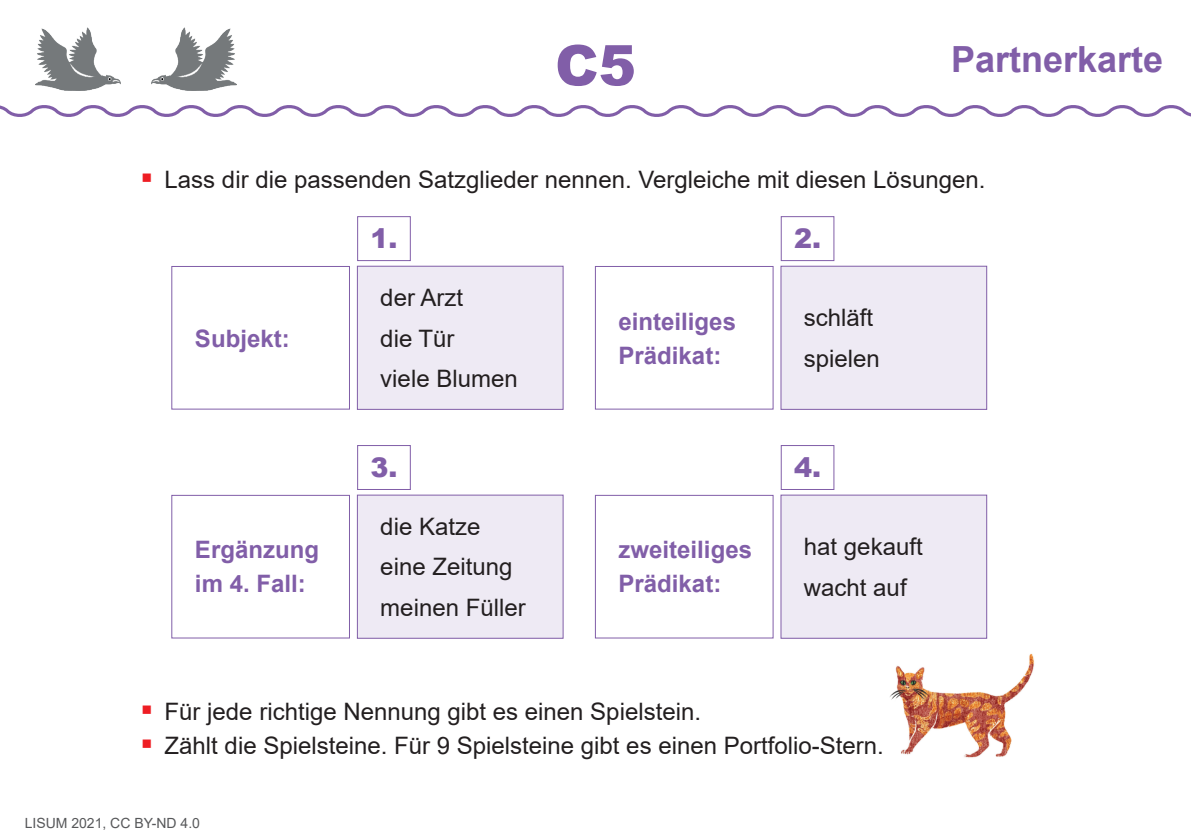
<style>
.page{position:relative;width:1191px;height:840px;background:#fff}
.page>*{position:absolute;margin:0;border:0;box-sizing:border-box;transform-origin:0 0}
.t1{font:900 56px "Arial";color:#815ea8}
.t2{font:700 36px "Arial";color:#815ea8}
.t3{font:900 27px "Arial";color:#815ea8}
.t4{font:24px/40.2px "Arial";color:#231f20}
.t5{font:700 24px/34px "Arial";color:#815ea8}
.t6{font:14px "Arial";color:#57585a}
</style>
<div class="page">
<svg style="left:0;top:105px;width:1191px;height:12px"></svg>
<img style="left:35px;top:28px;width:86px;height:62px">
<img style="left:152px;top:28px;width:85px;height:62px">
<div style="left:357px;top:495px;width:206px;height:143px;background:#eeeaf4"></div>
<div style="left:357px;top:494px;width:206px;height:144px;border:1px solid #815ea8"></div>
<div style="left:171px;top:494px;width:179px;height:144px;border:1px solid #815ea8"></div>
<div style="left:357px;top:445px;width:54px;height:44px;border:1px solid #815ea8"></div>
<div style="left:357px;top:266px;width:206px;height:143px;background:#eeeaf4"></div>
<div style="left:357px;top:266px;width:206px;height:143px;border:1px solid #815ea8"></div>
<div style="left:171px;top:266px;width:179px;height:143px;border:1px solid #815ea8"></div>
<div style="left:357px;top:216px;width:54px;height:45px;border:1px solid #815ea8"></div>
<div style="left:781px;top:495px;width:205px;height:143px;background:#eeeaf4"></div>
<div style="left:780px;top:494px;width:207px;height:144px;border:1px solid #815ea8"></div>
<div style="left:595px;top:494px;width:178px;height:144px;border:1px solid #815ea8"></div>
<div style="left:780px;top:445px;width:54px;height:44px;border:1px solid #815ea8"></div>
<div style="left:781px;top:266px;width:205px;height:143px;background:#eeeaf4"></div>
<div style="left:780px;top:266px;width:207px;height:143px;border:1px solid #815ea8"></div>
<div style="left:595px;top:266px;width:178px;height:143px;border:1px solid #815ea8"></div>
<div style="left:780px;top:216px;width:54px;height:45px;border:1px solid #815ea8"></div>
<img style="left:890px;top:653px;width:145px;height:105px">
<h1 class="t1" style="left:555px;top:25px;width:82px">C5</h1>
<h2 class="t2" style="left:951px;top:34px;width:214px">Partnerkarte</h2>
<p class="t4" style="left:165px;top:159px;width:822px">Lass dir die passenden Satzglieder nennen. Vergleiche mit diesen Lösungen.</p>
<p class="t5" style="left:195px;top:321px;width:96px">Subjekt:</p>
<p class="t5" style="left:195px;top:533px;width:126px">Ergänzung im 4. Fall:</p>
<p class="t3" style="left:370px;top:219px;width:28px">1.</p>
<p class="t4" style="left:380px;top:277px;width:139px">der Arzt<br>die Tür<br>viele Blumen</p>
<p class="t3" style="left:370px;top:447px;width:28px">3.</p>
<p class="t4" style="left:380px;top:506px;width:147px">die Katze eine Zeitung meinen Füller</p>
<p class="t5" style="left:618px;top:304px;width:119px">einteiliges<br>Prädikat:</p>
<p class="t5" style="left:618px;top:533px;width:135px">zweiteiliges<br>Prädikat:</p>
<p class="t3" style="left:794px;top:219px;width:28px">2.</p>
<p class="t4" style="left:804px;top:297px;width:78px">schläft spielen</p>
<p class="t3" style="left:794px;top:447px;width:28px">4.</p>
<p class="t4" style="left:804px;top:526px;width:120px">hat gekauft wacht auf</p>
<p class="t4" style="left:165px;top:693px;width:720px;line-height:34.4px">Für jede richtige Nennung gibt es einen Spielstein.<br>Zählt die Spielsteine. Für 9 Spielsteine gibt es einen Portfolio-Stern.</p>
<p class="t6" style="left:25px;top:812px;width:177px">LISUM 2021, CC BY-ND 4.0</p>
</div>
